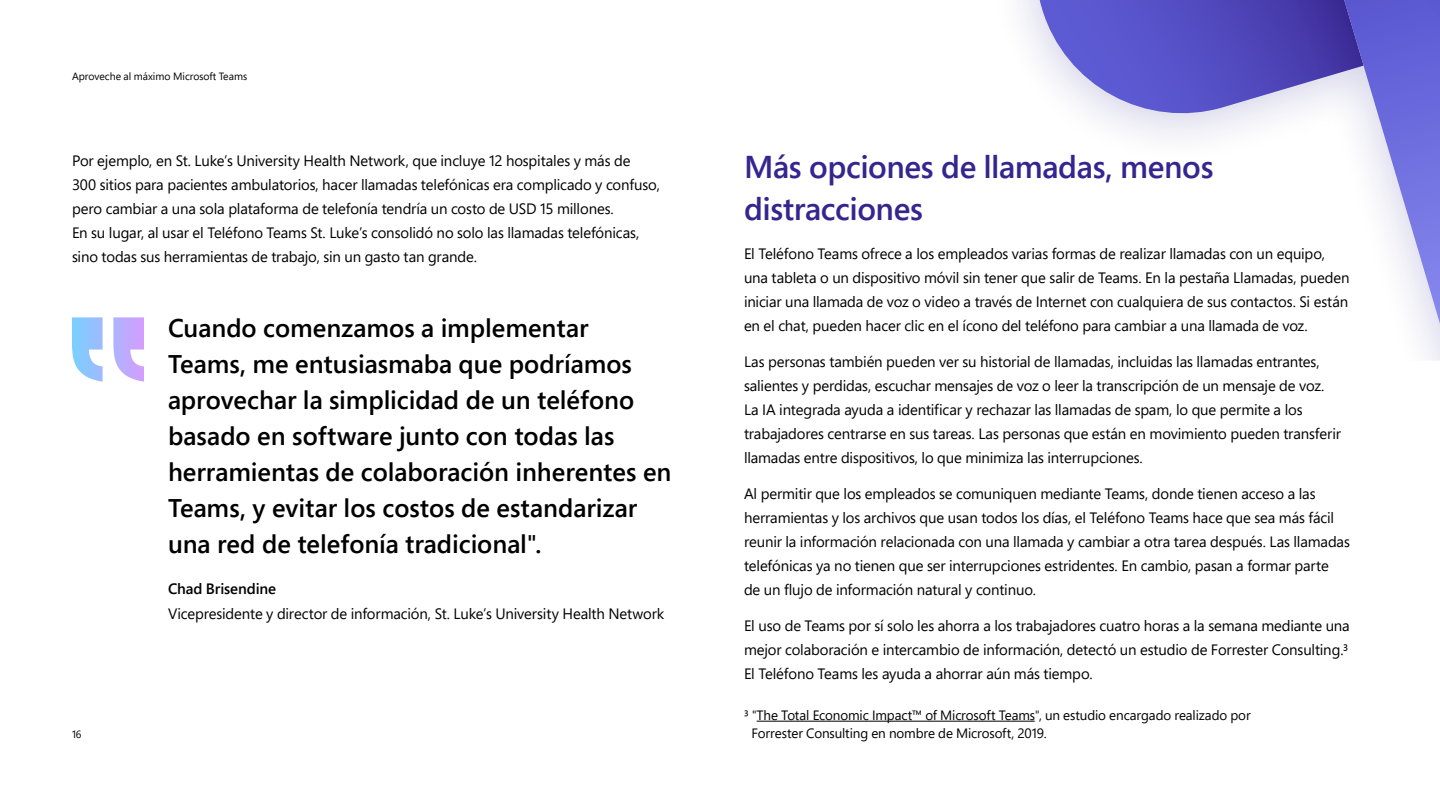
<style>
.page{position:relative;width:1440px;height:810px;background:#fff}
.page>*{position:absolute;margin:0;border:0;box-sizing:border-box;transform-origin:0 0}
.chapters{font:600 31.5px/42px "Segoe Pro";letter-spacing:-.015em;color:#35258f}
.t1{font:600 25.5px/36px "Segoe Pro";color:#000}
.body_copy_20_32{font:15px/24px "Segoe Pro";letter-spacing:-.01em;color:#000}
.body_copy_20_32-2{font:600 15px "Segoe Pro";letter-spacing:-.005em;color:#000}
.Sources{font:13.5px/18px "Segoe Pro";letter-spacing:-.01em;color:#000}
.t2{font:10.5px "Segoe Pro";color:#000}
</style>
<div class="page">
<svg style="left:72px;top:317px;width:72px;height:65px"></svg>
<svg style="left:1040px;top:0;width:400px;height:324px"></svg>
<hr style="left:757px;top:721px;width:278px;height:1px;background:#000">
<p class="t2" style="left:72px;top:69px;width:177px">Aproveche al máximo Microsoft Teams</p>
<p class="body_copy_20_32" style="left:72px;top:148px;width:589px">Por ejemplo, en St. Luke’s University Health Network, que incluye 12 hospitales y más de<br>300 sitios para pacientes ambulatorios, hacer llamadas telefónicas era complicado y confuso, pero cambiar a una sola plataforma de telefonía tendría un costo de USD 15 millones.<br>En su lugar, al usar el Teléfono Teams St. Luke’s consolidó no solo las llamadas telefónicas, sino todas sus herramientas de trabajo, sin un gasto tan grande.</p>
<p class="t2" style="left:72px;top:727px;width:11px">16</p>
<p class="t1" style="left:168px;top:309px;width:505px">Cuando comenzamos a implementar Teams, me entusiasmaba que podríamos aprovechar la simplicidad de un teléfono basado en software junto con todas las herramientas de colaboración inherentes en Teams, y evitar los costos de estandarizar una red de telefonía tradicional".</p>
<p class="body_copy_20_32-2" style="left:168px;top:578px;width:110px">Chad Brisendine</p>
<p class="body_copy_20_32" style="left:168px;top:602px;width:498px">Vicepresidente y director de información, St. Luke’s University Health Network</p>
<p class="chapters" style="left:744px;top:145px;width:471px">Más opciones de llamadas, menos distracciones</p>
<p class="body_copy_20_32" style="left:744px;top:241px;width:607px">El Teléfono Teams ofrece a los empleados varias formas de realizar llamadas con un equipo, una tableta o un dispositivo móvil sin tener que salir de Teams. En la pestaña Llamadas, pueden iniciar una llamada de voz o video a través de Internet con cualquiera de sus contactos. Si están en el chat, pueden hacer clic en el ícono del teléfono para cambiar a una llamada de voz.</p>
<p class="body_copy_20_32" style="left:744px;top:349px;width:598px">Las personas también pueden ver su historial de llamadas, incluidas las llamadas entrantes, salientes y perdidas, escuchar mensajes de voz o leer la transcripción de un mensaje de voz.<br>La IA integrada ayuda a identificar y rechazar las llamadas de spam, lo que permite a los trabajadores centrarse en sus tareas. Las personas que están en movimiento pueden transferir llamadas entre dispositivos, lo que minimiza las interrupciones.</p>
<p class="body_copy_20_32" style="left:744px;top:481px;width:607px">Al permitir que los empleados se comuniquen mediante Teams, donde tienen acceso a las herramientas y los archivos que usan todos los días, el Teléfono Teams hace que sea más fácil reunir la información relacionada con una llamada y cambiar a otra tarea después. Las llamadas telefónicas ya no tienen que ser interrupciones estridentes. En cambio, pasan a formar parte<br>de un flujo de información natural y continuo.</p>
<p class="body_copy_20_32" style="left:744px;top:613px;width:607px;text-align:justify">El uso de Teams por sí solo les ahorra a los trabajadores cuatro horas a la semana mediante una mejor colaboración e intercambio de información, detectó un estudio de Forrester Consulting.³<br>El Teléfono Teams les ayuda a ahorrar aún más tiempo.</p>
<p class="Sources" style="left:752px;top:706px;width:501px;text-indent:-8px">³ "The Total Economic Impact™ of Microsoft Teams", un estudio encargado realizado por<br>Forrester Consulting en nombre de Microsoft, 2019.</p>
</div>
